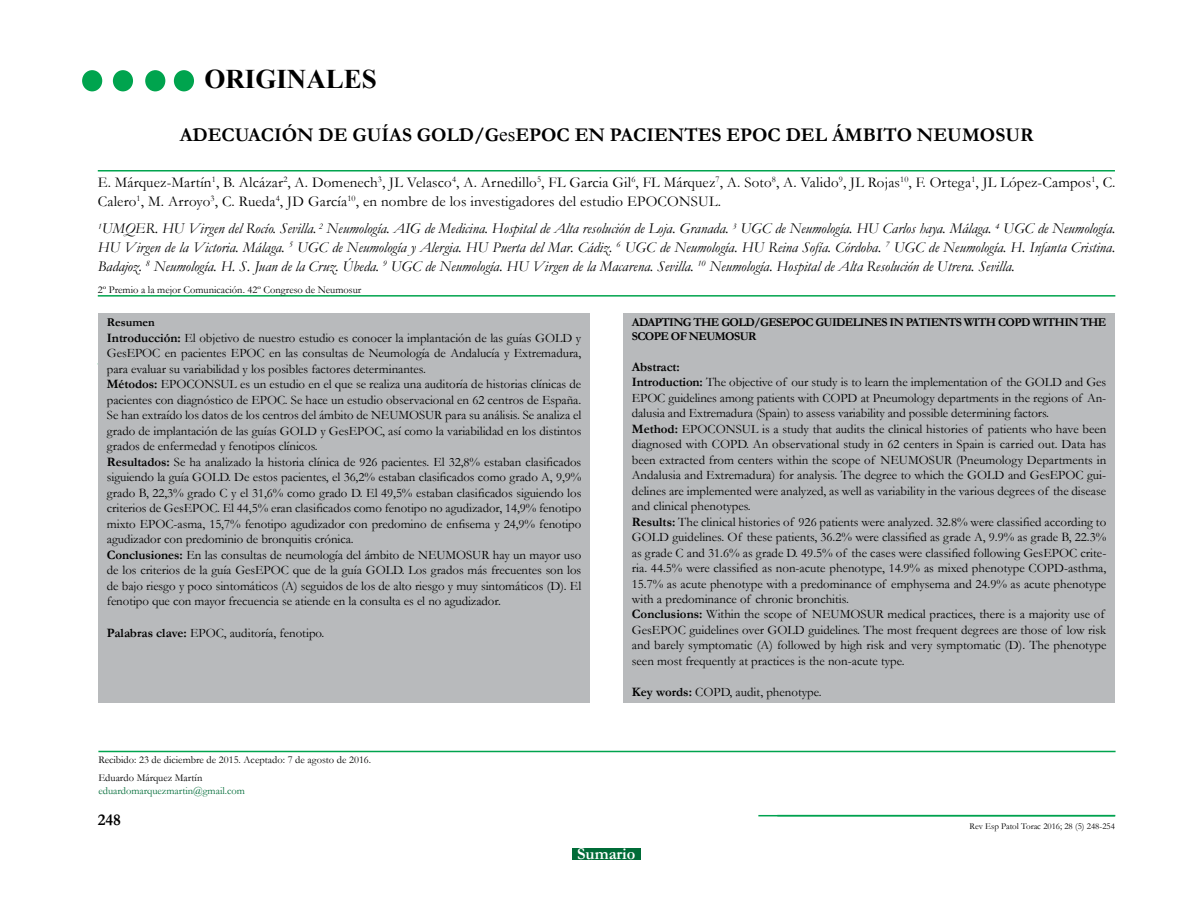
<style>
.page{position:relative;width:1200px;height:900px;background:#fff}
.page>*{position:absolute;margin:0;border:0;box-sizing:border-box;transform-origin:0 0}
.t1{font:700 27px "Times New Roman";color:#000}
.t2{font:700 19.5px "Garamond";color:#000}
.t3{font:700 16.5px "Garamond";color:#fff}
.t4{font:700 16.5px "Garamond";color:#000}
.t5{font:italic 15px/18.8px "Garamond";color:#000;text-align:justify}
.t6{font:15px/18.8px "Garamond";letter-spacing:.01em;color:#000}
.t7{font:12.9px/15.5px "Garamond";letter-spacing:-.005em;color:#000}
.t8{font:700 12px "Garamond";letter-spacing:-.05em;color:#000}
.t9{font:700 12px "Garamond";color:#000}
.t10{font:10.5px/18px "Garamond";color:#000}
.t11{font:10.5px "Garamond";color:#006c38}
.t12{font:9px "Garamond";color:#000}
.s1{font-family:"Times New Roman";font-weight:400}
.s2{font-weight:700}
</style>
<div class="page">
<div style="left:174px;top:70px;width:20px;height:21px;background:#00a44e;border-radius:50%"></div>
<div style="left:145px;top:70px;width:20px;height:21px;background:#00a44e;border-radius:50%"></div>
<div style="left:113px;top:70px;width:20px;height:21px;background:#00a44e;border-radius:50%"></div>
<div style="left:82px;top:70px;width:20px;height:21px;background:#00a44e;border-radius:50%"></div>
<hr style="left:758px;top:815px;width:357px;height:1px;background:#00a24f">
<div style="left:572px;top:848px;width:68px;height:11px;background:#006c38"></div>
<div style="left:623px;top:313px;width:492px;height:390px;background:#b8babc"></div>
<hr style="left:98px;top:751px;width:1018px;height:1px;background:#00a44e">
<div style="left:98px;top:313px;width:491px;height:390px;background:#b8babc"></div>
<hr style="left:98px;top:295px;width:1017px;height:2px;background:#00a44e">
<hr style="left:98px;top:170px;width:1017px;height:2px;background:#00a44e">
<h1 class="t1" style="left:204px;top:61px;width:174px">ORIGINALES</h1>
<h2 class="t2" style="left:180px;top:122px;width:27px">Adecuaci</h2>
<h2 class="t2" style="left:282px;top:122px;width:97px">ón de guías</h2>
<h2 class="t2" style="left:417px;top:122px;width:207px">GOLD/g<span class="s1">es</span>EPOC en pacientes</h2>
<h2 class="t2" style="left:726px;top:122px;width:74px">EPOC del</h2>
<h2 class="t2" style="left:832px;top:122px;width:57px">ámbito</h2>
<h2 class="t2" style="left:917px;top:122px;width:32px">Neumosur</h2>
<p class="t6" style="left:98px;top:173px;width:1019px">E. Márquez-Martín<sup>1</sup>, B. Alcázar<sup>2</sup>, A. Domenech<sup>3</sup>, JL Velasco<sup>4</sup>, A. Arnedillo<sup>5</sup>, FL Garcia Gil<sup>6</sup>, FL Márquez<sup>7</sup>, A. Soto<sup>8</sup>, A. Valido<sup>9</sup>, JL Rojas<sup>10</sup>, F. Ortega<sup>1</sup>, JL López-Campos<sup>1</sup>, C.<br>Calero<sup>1</sup>, M. Arroyo<sup>3</sup>, C. Rueda<sup>4</sup>, JD García<sup>10</sup>, en nombre de los investigadores del estudio EPOCONSUL.</p>
<p class="t5" style="left:98px;top:219px;width:1019px"><sup>1</sup>UMQER. HU Virgen del Rocío. Sevilla. <sup>2</sup> Neumología. AIG de Medicina. Hospital de Alta resolución de Loja. Granada. <sup>3</sup> UGC de Neumología. HU Carlos haya. Málaga. <sup>4</sup> UGC de Neumología.<br>HU Virgen de la Victoria. Málaga. <sup>5</sup> UGC de Neumología y Alergia. HU Puerta del Mar. Cádiz. <sup>6</sup> UGC de Neumología. HU Reina Sofía. Córdoba. <sup>7</sup> UGC de Neumología. H. Infanta Cristina.<br>Badajoz. <sup>8</sup> Neumología. H. S. Juan de la Cruz. Úbeda. <sup>9</sup> UGC de Neumología. HU Virgen de la Macarena. Sevilla. <sup>10</sup> Neumología. Hospital de Alta Resolución de Utrera. Sevilla.</p>
<p class="t10" style="left:98px;top:280px;width:265px">2º Premio a la mejor Comunicación. 42º Congreso de Neumosur</p>
<p class="t9" style="left:107px;top:314px;width:49px">Resumen</p>
<p class="t7" style="left:107px;top:330px;width:476px"><span class="s2">Introducción:</span> El objetivo de nuestro estudio es conocer la implantación de las guías GOLD y GesEPOC en pacientes EPOC en las consultas de Neumología de Andalucía y Extremadura, para evaluar su variabilidad y los posibles factores determinantes.<br><span class="s2">Métodos:</span> EPOCONSUL es un estudio en el que se realiza una auditoría de historias clínicas de pacientes con diagnóstico de EPOC. Se hace un estudio observacional en 62 centros de España.<br>Se han extraído los datos de los centros del ámbito de NEUMOSUR para su análisis. Se analiza el grado de implantación de las guías GOLD y GesEPOC, así como la variabilidad en los distintos grados de enfermedad y fenotipos clínicos.<br><span class="s2">Resultados:</span> Se ha analizado la historia clínica de 926 pacientes. El 32,8% estaban clasificados siguiendo la guía GOLD. De estos pacientes, el 36,2% estaban clasificados como grado A, 9,9% grado B, 22,3% grado C y el 31,6% como grado D. El 49,5% estaban clasificados siguiendo los criterios de GesEPOC. El 44,5% eran clasificados como fenotipo no agudizador, 14,9% fenotipo mixto EPOC-asma, 15,7% fenotipo agudizador con predomino de enfisema y 24,9% fenotipo agudizador con predominio de bronquitis crónica.<br><span class="s2">Conclusiones:</span> En las consultas de neumología del ámbito de NEUMOSUR hay un mayor uso de los criterios de la guía GesEPOC que de la guía GOLD. Los grados más frecuentes son los de bajo riesgo y poco sintomáticos (A) seguidos de los de alto riesgo y muy sintomáticos (D). El fenotipo que con mayor frecuencia se atiende en la consulta es el no agudizador.</p>
<p class="t7" style="left:107px;top:625px;width:219px"><span class="s2">Palabras clave:</span> EPOC, auditoría, fenotipo.</p>
<p class="t10" style="left:98px;top:750px;width:274px">Recibido: 23 de diciembre de 2015. Aceptado: 7 de agosto de 2016.<br>Eduardo Márquez Martín</p>
<p class="t11" style="left:98px;top:783px;width:148px">eduardomarquezmartin@gmail.com</p>
<p class="t4" style="left:98px;top:809px;width:25px">248</p>
<p class="t8" style="left:632px;top:314px;width:16px">Adaptin</p>
<p class="t8" style="left:683px;top:314px;width:149px">g the GOLD/GesEPOC guidelines</p>
<p class="t8" style="left:890px;top:314px;width:25px">in patients</p>
<p class="t8" style="left:964px;top:314px;width:141px">with COPD within the</p>
<p class="t8" style="left:632px;top:328px;width:9px">scope</p>
<p class="t8" style="left:671px;top:328px;width:37px">of Neumosur</p>
<p class="t7" style="left:632px;top:359px;width:476px"><span class="s2">Abstract:<br>Introduction:</span> The objective of our study is to learn the implementation of the GOLD and Ges EPOC guidelines among patients with COPD at Pneumology departments in the regions of An&shy;dalusia and Extremadura (Spain) to assess variability and possible determining factors.<br><span class="s2">Method:</span> EPOCONSUL is a study that audits the clinical histories of patients who have been diagnosed with COPD. An observational study in 62 centers in Spain is carried out. Data has been extracted from centers within the scope of NEUMOSUR (Pneumology Departments in Andalusia and Extremadura) for analysis. The degree to which the GOLD and GesEPOC gui&shy;delines are implemented were analyzed, as well as variability in the various degrees of the disease and clinical phenotypes.<br><span class="s2">Results:</span> The clinical histories of 926 patients were analyzed. 32.8% were classified according to GOLD guidelines. Of these patients, 36.2% were classified as grade A, 9.9% as grade B, 22.3% as grade C and 31.6% as grade D. 49.5% of the cases were classified following GesEPOC crite&shy;ria. 44.5% were classified as non-acute phenotype, 14.9% as mixed phenotype COPD-asthma, 15.7% as acute phenotype with a predominance of emphysema and 24.9% as acute phenotype with a predominance of chronic bronchitis.<br><span class="s2">Conclusions:</span> Within the scope of NEUMOSUR medical practices, there is a majority use of GesEPOC guidelines over GOLD guidelines. The most frequent degrees are those of low risk and barely symptomatic (A) followed by high risk and very symptomatic (D). The phenotype seen most frequently at practices is the non-acute type.</p>
<p class="t7" style="left:632px;top:684px;width:191px"><span class="s2">Key words:</span> COPD, audit, phenotype.</p>
<p class="t12" style="left:970px;top:820px;width:147px">Rev Esp Patol Torac 2016; 28 (5) 248-254</p>
<p class="t3" style="left:577px;top:842px;width:60px">Sumario</p>
</div>
